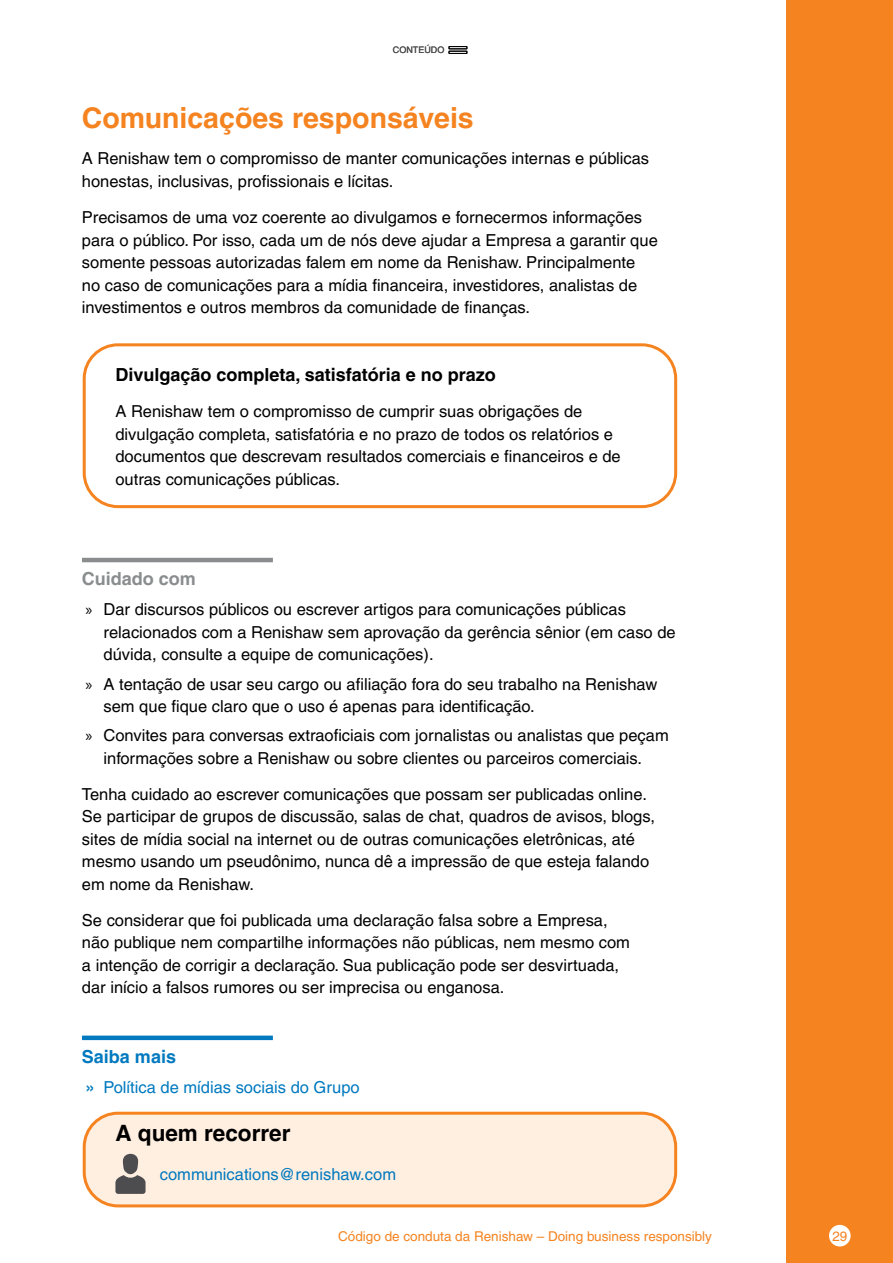
<style>
.page{position:relative;width:893px;height:1263px;background:#fff}
.page>*{position:absolute;margin:0;border:0;box-sizing:border-box;transform-origin:0 0}
.t1{font:700 28.5px "Helvetica LT Pro";color:#f58320}
.t2{font:700 22.5px "Helvetica LT Pro";color:#000}
.t3{font:700 18px "Helvetica LT Pro";color:#000}
.t4{font:700 18px "Helvetica LT Pro";color:#898d8e}
.t5{font:700 18px "Helvetica LT Pro";color:#0179bf}
.t6{font:16.5px/22.5px "Helvetica LT Pro";color:#000}
.t7{font:16.5px "Helvetica LT Pro";color:#0179bf}
.t8{font:13.5px "Helvetica LT Pro";color:#f58320}
.t9{font:9px "Helvetica LT Pro";color:#4d4d4f}
.s1{font-family:"Myriad Pro"}
.s2{font-weight:700}
</style>
<div class="page">
<div style="left:786px;top:0;width:107px;height:1263px;background:#f58320"></div>
<div style="left:829px;top:1225px;width:22px;height:21px;background:#fff;border-radius:50%"></div>
<hr style="left:82px;top:558px;width:191px;height:4px;background:#898d8e">
<div style="left:82px;top:1035px;width:191px;height:5px;background:#0179bf"></div>
<div style="left:83px;top:343px;width:594px;height:165px;border:3px solid #f58320;border-radius:34px"></div>
<div style="left:84px;top:1113px;width:592px;height:93px;background:#ffefe1;border-radius:34px"></div>
<div style="left:83px;top:1112px;width:594px;height:95px;border:3px solid #f58320;border-radius:34px"></div>
<svg style="left:115px;top:1154px;width:31px;height:40px"></svg>
<div style="left:449px;top:51px;width:18px;height:3px;border:1px solid #000"></div>
<div style="left:449px;top:46px;width:18px;height:3px;border:1px solid #000"></div>
<p class="t9" style="left:393px;top:44px;width:53px">CONTEÚDO</p>
<h1 class="t1" style="left:82px;top:101px;width:393px">Comunicações responsáveis</h1>
<p class="t6" style="left:82px;top:147px;width:569px">A Renishaw tem o compromisso de manter comunicações internas e públicas honestas, inclusivas, profissionais e lícitas.</p>
<p class="t6" style="left:82px;top:206px;width:577px">Precisamos de uma voz coerente ao divulgamos e fornecermos informações para o público. Por isso, cada um de nós deve ajudar a Empresa a garantir que somente pessoas autorizadas falem em nome da Renishaw. Principalmente no caso de comunicações para a mídia financeira, investidores, analistas de investimentos e outros membros da comunidade de finanças.</p>
<p class="t3" style="left:115px;top:364px;width:382px">Divulgação completa, satisfatória e no prazo</p>
<p class="t6" style="left:115px;top:400px;width:507px">A Renishaw tem o compromisso de cumprir suas obrigações de divulgação completa, satisfatória e no prazo de todos os relatórios e documentos que descrevam resultados comerciais e financeiros e de outras comunicações públicas.</p>
<p class="t4" style="left:82px;top:568px;width:116px">Cuidado com</p>
<p class="t6" style="left:104px;top:598px;width:574px;text-indent:-18px"><span class="s1">»</span> Dar discursos públicos ou escrever artigos para comunicações públicas relacionados com a Renishaw sem aprovação da gerência sênior (em caso de dúvida, consulte a equipe de comunicações).</p>
<p class="t6" style="left:104px;top:672px;width:555px;text-indent:-18px"><span class="s1">»</span> A tentação de usar seu cargo ou afiliação fora do seu trabalho na Renishaw sem que fique claro que o uso é apenas para identificação.</p>
<p class="t6" style="left:85px;top:724px;width:585px;text-align:center"><span class="s1">»</span> Convites para conversas extraoficiais com jornalistas ou analistas que peçam informações sobre a Renishaw ou sobre clientes ou parceiros comerciais.</p>
<p class="t6" style="left:82px;top:783px;width:575px">Tenha cuidado ao escrever comunicações que possam ser publicadas online.<br>Se participar de grupos de discussão, salas de chat, quadros de avisos, blogs, sites de mídia social na internet ou de outras comunicações eletrônicas, até mesmo usando um pseudônimo, nunca dê a impressão de que esteja falando em nome da Renishaw.</p>
<p class="t6" style="left:82px;top:909px;width:550px">Se considerar que foi publicada uma declaração falsa sobre a Empresa, não publique nem compartilhe informações não públicas, nem mesmo com a intenção de corrigir a declaração. Sua publicação pode ser desvirtuada, dar início a falsos rumores ou ser imprecisa ou enganosa.</p>
<p class="t5" style="left:82px;top:1046px;width:96px">Saiba mais</p>
<p class="t7" style="left:85px;top:1078px;width:276px"><span class="s2">»</span> Política de mídias sociais do Grupo</p>
<h2 class="t2" style="left:115px;top:1120px;width:177px">A quem recorrer</h2>
<p class="t7" style="left:160px;top:1164px;width:238px">communications@renishaw.com</p>
<p class="t8" style="left:338px;top:1228px;width:375px">Código de conduta da Renishaw – Doing business responsibly</p>
<p class="t8" style="left:832px;top:1228px;width:17px">29</p>
</div>
